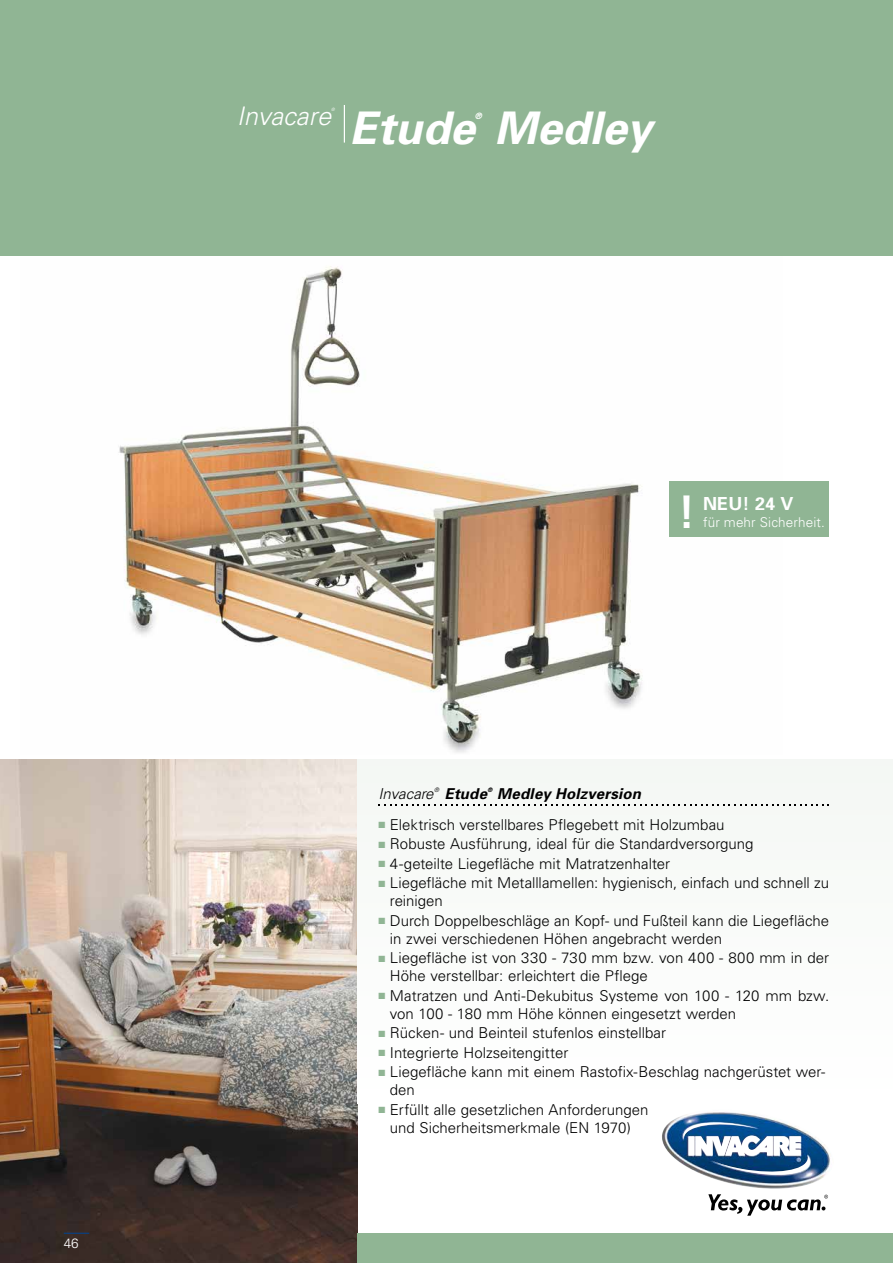
<style>
.page{position:relative;width:893px;height:1263px;background:#fff}
.page>*{position:absolute;margin:0;border:0;box-sizing:border-box;transform-origin:0 0}
.t1{font:italic 700 45px "Univers";color:#fff}
.t2{font:700 45px "Univers";color:#fff}
.t3{font:italic 300 25.5px "Univers";color:#fff}
.t4{font:700 18px "Univers";color:#fff}
.t5{font:300 15px/18px "Univers";color:#000}
.t6{font:italic 700 15px "Univers";letter-spacing:.01em;color:#000}
.t7{font:italic 300 15px "Univers";color:#000}
.t8{font:300 13.5px "Univers";letter-spacing:.01em;color:#fff}
.t9{font:italic 700 8.7px "Univers";color:#fff}
.t10{font:italic 300 6.15px "Univers";color:#000}
.t11{font:italic 700 6.15px "Univers";color:#000}
.t12{font:italic 300 4.5px "Univers";color:#fff}
.s1{color:#90b594}
</style>
<div class="page">
<img style="left:0;top:759px;width:357px;height:504px">
<div style="left:0;top:0;width:893px;height:255px;background:#90b594"></div>
<div style="left:357px;top:1233px;width:536px;height:30px;background:#90b594"></div>
<div style="left:357px;top:759px;width:536px;height:344px;background:#f9fbf9"></div>
<hr style="left:344px;top:105px;width:1px;height:38px;background:#fff">
<img style="left:662px;top:1112px;width:168px;height:77px">
<img style="left:683px;top:1119px;width:127px;height:59px">
<svg style="left:708px;top:1194px;width:120px;height:22px"></svg>
<img style="left:119px;top:266px;width:663px;height:487px">
<div style="left:669px;top:482px;width:160px;height:55px;background:#90b594"></div>
<svg style="left:379px;top:804px;width:450px;height:1px"></svg>
<svg style="left:64px;top:1233px;width:25px;height:1px"></svg>
<p class="t8" style="left:64px;top:1235px;width:17px">46</p>
<h2 class="t3" style="left:237px;top:101px;width:96px">Invacare</h2>
<p class="t12" style="left:331px;top:107px;width:5px">®</p>
<h1 class="t1" style="left:350px;top:101px;width:304px">Etude Medley</h1>
<p class="t9" style="left:475px;top:111px;width:8px">®</p>
<h1 class="t2" style="left:678px;top:483px;width:19px">!</h1>
<p class="t4" style="left:703px;top:492px;width:92px">NEU! 24 V</p>
<p class="t8" style="left:703px;top:514px;width:123px">für mehr Sicherheit.</p>
<p class="t7" style="left:378px;top:784px;width:57px">Invacare</p>
<p class="t10" style="left:434px;top:786px;width:6px">®</p>
<p class="t6" style="left:445px;top:784px;width:44px">Etude</p>
<p class="t11" style="left:487px;top:786px;width:6px">®</p>
<p class="t6" style="left:497px;top:784px;width:146px">Medley Holzversion</p>
<p class="t5" style="left:378px;top:815px;width:347px"><span class="s1">■</span> Elektrisch verstellbares Pflegebett mit Holzumbau</p>
<p class="t5" style="left:378px;top:834px;width:377px"><span class="s1">■</span> Robuste Ausführung, ideal für die Standardversorgung</p>
<p class="t5" style="left:378px;top:854px;width:293px"><span class="s1">■</span> 4-geteilte Liegefläche mit Matratzenhalter</p>
<p class="t5" style="left:390px;top:873px;width:441px;text-indent:-11px"><span class="s1">■</span> Liegefläche mit Metalllamellen: hygienisch, einfach und schnell zu reinigen</p>
<p class="t5" style="left:390px;top:911px;width:441px;text-indent:-11px"><span class="s1">■</span> Durch Doppelbeschläge an Kopf- und Fußteil kann die Liegefläche in zwei verschiedenen Höhen angebracht werden</p>
<p class="t5" style="left:390px;top:948px;width:441px;text-indent:-11px"><span class="s1">■</span> Liegefläche ist von 330 - 730 mm bzw. von 400 - 800 mm in der<br>Höhe verstellbar: erleichtert die Pflege</p>
<p class="t5" style="left:390px;top:986px;width:441px;text-indent:-11px"><span class="s1">■</span> Matratzen und Anti-Dekubitus Systeme von 100 - 120 mm bzw. von 100 - 180 mm Höhe können eingesetzt werden</p>
<p class="t5" style="left:378px;top:1023px;width:289px"><span class="s1">■</span> Rücken- und Beinteil stufenlos einstellbar</p>
<p class="t5" style="left:378px;top:1043px;width:191px"><span class="s1">■</span> Integrierte Holzseitengitter</p>
<p class="t5" style="left:390px;top:1062px;width:437px;text-indent:-11px"><span class="s1">■</span> Liegefläche kann mit einem Rastofix-Beschlag nachgerüstet wer&shy;den</p>
<p class="t5" style="left:378px;top:1100px;width:272px;text-align:center"><span class="s1">■</span> Erfüllt alle gesetzlichen Anforderungen und Sicherheitsmerkmale (EN 1970)</p>
</div>
